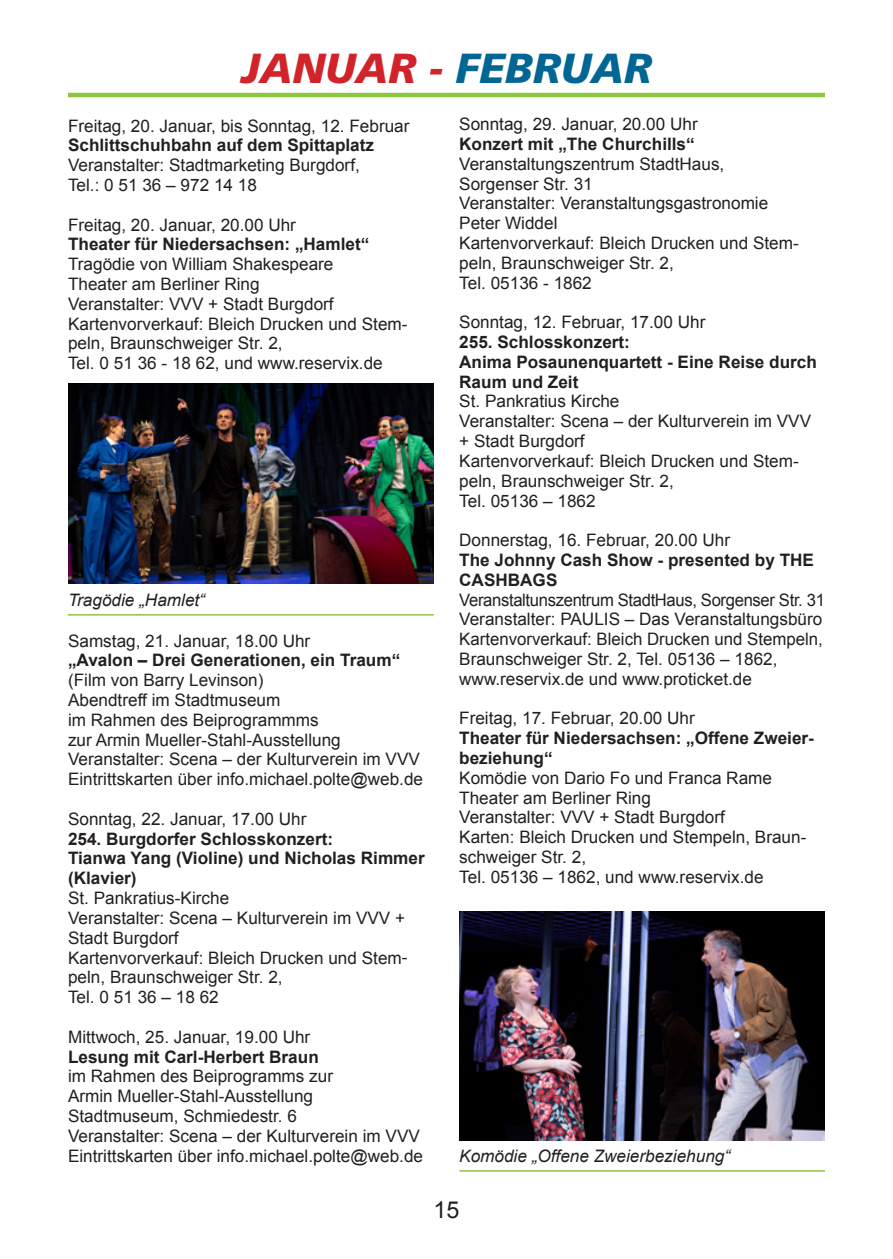
<style>
.page{position:relative;width:893px;height:1259px;background:#fff}
.page>*{position:absolute;margin:0;border:0;box-sizing:border-box;transform-origin:0 0}
.t1{font:italic 900 42px "Frutiger";color:#d1232a}
.t2{font:23.4px "Arial";color:#231f20}
.t3{font:17.1px/19.8px "Arial";color:#231f20}
.t4{font:700 17.1px/19.8px "Arial";color:#231f20}
.t5{font:italic 17.1px "Arial";color:#231f20}
.s1{color:#016694}
</style>
<div class="page">
<hr style="left:68px;top:93px;width:757px;height:4px;background:#8bc63e">
<img style="left:68px;top:383px;width:366px;height:201px">
<hr style="left:68px;top:614px;width:366px;height:1px;background:#8bc63e">
<img style="left:459px;top:911px;width:366px;height:229px">
<hr style="left:459px;top:1170px;width:366px;height:1px;background:#8bc63e">
<h1 class="t1" style="left:241px;top:43px;width:412px">JANUAR - <span class="s1">FEBRUAR</span></h1>
<p class="t3" style="left:68px;top:116px;width:343px">Freitag, 20. Januar, bis Sonntag, 12. Februar</p>
<p class="t4" style="left:68px;top:136px;width:308px">Schlittschuhbahn auf dem Spittaplatz</p>
<p class="t3" style="left:68px;top:155px;width:293px">Veranstalter: Stadtmarketing Burgdorf,<br>Tel.: 0 51 36 – 972 14 18</p>
<p class="t3" style="left:68px;top:215px;width:229px">Freitag, 20. Januar, 20.00 Uhr</p>
<p class="t4" style="left:68px;top:235px;width:303px">Theater für Niedersachsen: „Hamlet“</p>
<p class="t3" style="left:68px;top:254px;width:341px">Tragödie von William Shakespeare<br>Theater am Berliner Ring<br>Veranstalter: VVV + Stadt Burgdorf Kartenvorverkauf: Bleich Drucken und Stem&shy;peln, Braunschweiger Str. 2,<br>Tel. 0 51 36 - 18 62, und www.reservix.de</p>
<p class="t3" style="left:459px;top:114px;width:240px">Sonntag, 29. Januar, 20.00 Uhr</p>
<p class="t4" style="left:459px;top:135px;width:237px">Konzert mit „The Churchills“</p>
<p class="t3" style="left:459px;top:154px;width:341px">Veranstaltungszentrum StadtHaus,<br>Sorgenser Str. 31<br>Veranstalter: Veranstaltungsgastronomie<br>Peter Widdel<br>Kartenvorverkauf: Bleich Drucken und Stem&shy;peln, Braunschweiger Str. 2,<br>Tel. 05136 - 1862</p>
<p class="t3" style="left:459px;top:312px;width:248px">Sonntag, 12. Februar, 17.00 Uhr</p>
<p class="t4" style="left:459px;top:333px;width:359px">255. Schlosskonzert:<br>Anima Posaunenquartett - Eine Reise durch<br>Raum und Zeit</p>
<p class="t3" style="left:459px;top:392px;width:353px">St. Pankratius Kirche<br>Veranstalter: Scena – der Kulturverein im VVV + Stadt Burgdorf<br>Kartenvorverkauf: Bleich Drucken und Stem&shy;peln, Braunschweiger Str. 2,<br>Tel. 05136 – 1862</p>
<p class="t3" style="left:459px;top:530px;width:272px">Donnerstag, 16. Februar, 20.00 Uhr</p>
<p class="t4" style="left:459px;top:550px;width:356px">The Johnny Cash Show - presented by THE<br>CASHBAGS</p>
<p class="t3" style="left:459px;top:590px;width:367px">Veranstaltunszentrum StadtHaus, Sorgenser Str. 31<br>Veranstalter: PAULIS – Das Veranstaltungsbüro Kartenvorverkauf: Bleich Drucken und Stempeln, Braunschweiger Str. 2, Tel. 05136 – 1862, www.reservix.de und www.proticket.de</p>
<p class="t3" style="left:459px;top:708px;width:237px">Freitag, 17. Februar, 20.00 Uhr</p>
<p class="t4" style="left:459px;top:729px;width:356px">Theater für Niedersachsen: „Offene Zweier&shy;beziehung“</p>
<p class="t3" style="left:459px;top:768px;width:349px">Komödie von Dario Fo und Franca Rame<br>Theater am Berliner Ring<br>Veranstalter: VVV + Stadt Burgdorf<br>Karten: Bleich Drucken und Stempeln, Braun&shy;schweiger Str. 2,<br>Tel. 05136 – 1862, und www.reservix.de</p>
<p class="t5" style="left:68px;top:588px;width:138px">Tragödie „Hamlet“</p>
<p class="t3" style="left:68px;top:631px;width:244px">Samstag, 21. Januar, 18.00 Uhr</p>
<p class="t4" style="left:68px;top:651px;width:334px">„Avalon – Drei Generationen, ein Traum“</p>
<p class="t3" style="left:68px;top:670px;width:357px">(Film von Barry Levinson)<br>Abendtreff im Stadtmuseum<br>im Rahmen des Beiprogrammms<br>zur Armin Mueller-Stahl-Ausstellung Veranstalter: Scena – der Kulturverein im VVV Eintrittskarten über info.michael.polte@web.de</p>
<p class="t3" style="left:68px;top:809px;width:240px">Sonntag, 22. Januar, 17.00 Uhr</p>
<p class="t4" style="left:68px;top:829px;width:358px">254. Burgdorfer Schlosskonzert:<br>Tianwa Yang (Violine) und Nicholas Rimmer (Klavier)</p>
<p class="t3" style="left:68px;top:888px;width:341px">St. Pankratius-Kirche<br>Veranstalter: Scena – Kulturverein im VVV +<br>Stadt Burgdorf<br>Kartenvorverkauf: Bleich Drucken und Stem&shy;peln, Braunschweiger Str. 2,<br>Tel. 0 51 36 – 18 62</p>
<p class="t3" style="left:68px;top:1027px;width:244px">Mittwoch, 25. Januar, 19.00 Uhr</p>
<p class="t4" style="left:68px;top:1047px;width:252px">Lesung mit Carl-Herbert Braun</p>
<p class="t3" style="left:68px;top:1066px;width:357px">im Rahmen des Beiprogramms zur<br>Armin Mueller-Stahl-Ausstellung Stadtmuseum, Schmiedestr. 6<br>Veranstalter: Scena – der Kulturverein im VVV Eintrittskarten über info.michael.polte@web.de</p>
<p class="t5" style="left:459px;top:1144px;width:272px">Komödie „Offene Zweierbeziehung“</p>
<h2 class="t2" style="left:433px;top:1194px;width:28px">15</h2>
</div>
